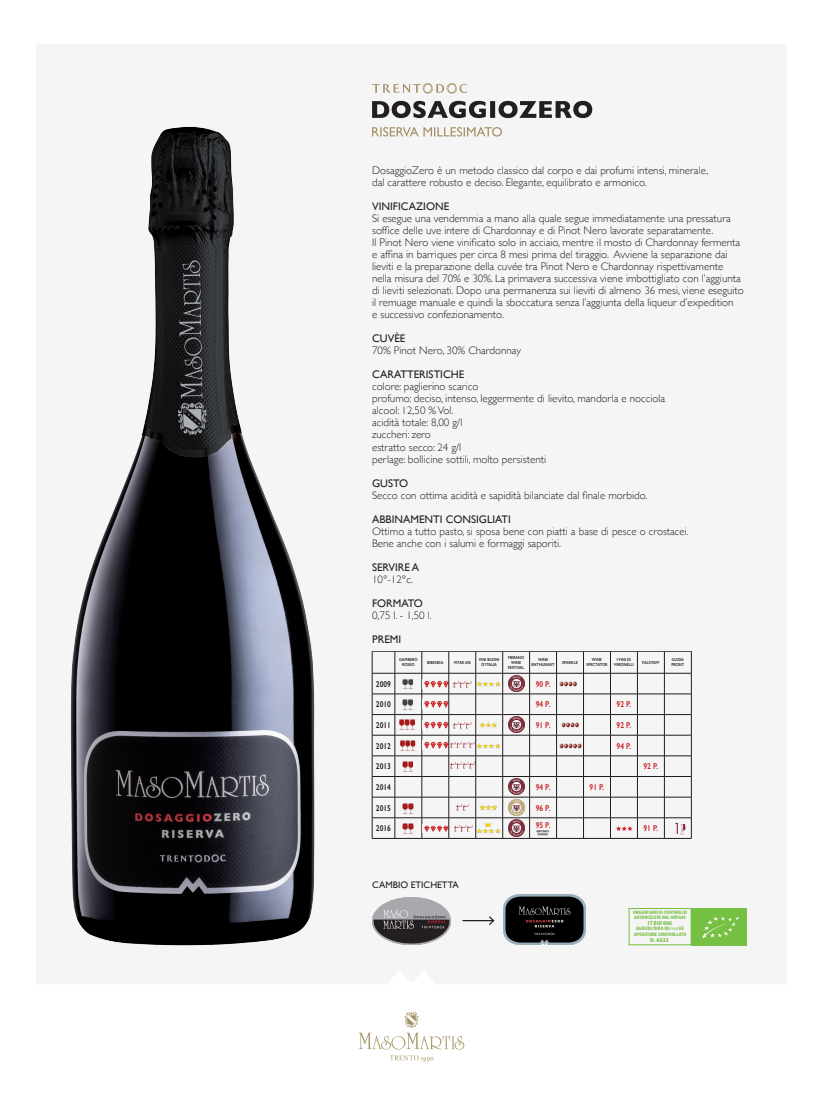
<style>
.page{position:relative;width:823px;height:1098px;background:#fff}
.page>*{position:absolute;margin:0;border:0;box-sizing:border-box;transform-origin:0 0}
.t1{font:300 11px/12px "Gill Sans";color:#231f20}
.t2{font:11px "Gill Sans";color:#231f20}
.t3{font:9.4px "Gill Sans";color:#231f20}
.t4{font:600 8.5px "Gill Sans";color:#d1232a;scale:.84 1}
.t5{font:600 8.5px "Gill Sans";color:#231f20;scale:.84 1}
.t6{font:700 condensed 6px "Myriad Pro";color:#76c043;scale:1.18 1}
.t7{font:700 condensed 5px/4.7px "Myriad Pro";color:#76c043;scale:1.18 1}
.t8{font:600 4.4px/4.9px "Gill Sans";color:#231f20;text-align:center;scale:.84 1}
.s1{font-weight:400}
.s2{font-weight:400;font-style:italic}
</style>
<div class="page">
<svg style="left:358px;top:1012px;width:106px;height:49px"></svg>
<svg style="left:372px;top:83px;width:94px;height:11px"></svg>
<svg style="left:372px;top:101px;width:220px;height:17px"></svg>
<svg style="left:372px;top:127px;width:129px;height:9px"></svg>
<img style="left:70px;top:126px;width:245px;height:820px">
<svg style="left:372px;top:651px;width:319px;height:188px"></svg>
<img style="left:508px;top:819px;width:16px;height:16px">
<img style="left:508px;top:778px;width:16px;height:16px">
<hr style="left:462px;top:919px;width:31px;height:1px;background:#231f20">
<svg style="left:487px;top:916px;width:8px;height:9px"></svg>
<img style="left:372px;top:897px;width:78px;height:47px">
<img style="left:503px;top:894px;width:82px;height:50px">
<div style="left:690px;top:907px;width:56px;height:37px;background:#76c043"></div>
<svg style="left:702px;top:916px;width:36px;height:22px"></svg>
<div style="left:628px;top:907px;width:63px;height:37px;border:1px solid #76c043"></div>
<p class="t1" style="left:372px;top:164px;width:337px">DosaggioZero è un metodo classico dal corpo e dai profumi intensi, minerale,</p>
<p class="t1" style="left:372px;top:176px;width:276px">dal carattere robusto e deciso. Elegante, equilibrato e armonico.</p>
<p class="t2" style="left:372px;top:200px;width:79px">VINIFICAZIONE</p>
<p class="t1" style="left:372px;top:212px;width:360px">Si esegue una vendemmia a mano alla quale segue immediatamente una pressatura soffice delle uve intere di Chardonnay e di Pinot Nero lavorate separatamente.</p>
<p class="t1" style="left:372px;top:236px;width:369px">Il Pinot Nero viene vinificato solo in acciaio, mentre il mosto di Chardonnay fermenta e affina in barriques per circa 8 mesi prima del tiraggio. Avviene la separazione dai lieviti e la preparazione della cuvée tra Pinot Nero e Chardonnay rispettivamente</p>
<p class="t1" style="left:372px;top:272px;width:373px">nella misura del 70% e 30%. La primavera successiva viene imbottigliato con l’aggiunta di lieviti selezionati. Dopo una permanenza sui lieviti di almeno 36 mesi, viene eseguito</p>
<p class="t1" style="left:372px;top:296px;width:362px">il remuage manuale e quindi la sboccatura senza l’aggiunta della liqueur d’expedition</p>
<p class="t1" style="left:372px;top:308px;width:133px">e successivo confezionamento.</p>
<p class="t1" style="left:372px;top:332px;width:150px"><span class="s1">CUVÈE<br></span>70% Pinot Nero, 30% Chardonnay</p>
<p class="t2" style="left:372px;top:368px;width:94px">CARATTERISTICHE</p>
<p class="t1" style="left:372px;top:380px;width:108px">colore: paglierino scarico</p>
<p class="t1" style="left:372px;top:392px;width:294px">profumo: deciso, intenso, leggermente di lievito, mandorla e nocciola</p>
<p class="t1" style="left:372px;top:404px;width:83px">alcool: 12,50 % Vol.</p>
<p class="t1" style="left:372px;top:416px;width:92px">acidità totale: 8,00 g/l</p>
<p class="t1" style="left:372px;top:428px;width:60px">zuccheri: zero</p>
<p class="t1" style="left:372px;top:440px;width:91px">estratto secco: 24 g/l</p>
<p class="t1" style="left:372px;top:452px;width:175px">perlage: bollicine sottili, molto persistenti</p>
<p class="t1" style="left:372px;top:476px;width:277px"><span class="s1">GUSTO<br></span>Secco con ottima acidità e sapidità bilanciate dal finale morbido.</p>
<p class="t1" style="left:372px;top:512px;width:318px"><span class="s1">ABBINAMENTI CONSIGLIATI<br></span>Ottimo a tutto pasto, si sposa bene con piatti a base di pesce o crostacei.</p>
<p class="t1" style="left:372px;top:536px;width:190px">Bene anche con i salumi e formaggi saporiti.</p>
<p class="t1" style="left:372px;top:560px;width:49px"><span class="s1">SERVIRE A<br></span>10°-12°c.</p>
<p class="t2" style="left:372px;top:596px;width:52px">FORMATO</p>
<p class="t1" style="left:372px;top:608px;width:61px">0,75 l. - 1,50 l.</p>
<p class="t2" style="left:372px;top:632px;width:31px">PREMI</p>
<p class="t8" style="left:399px;top:657px;width:23px">GAMBERO<br>ROSSO</p>
<p class="t8" style="left:427px;top:659px;width:21px">BIBENDA</p>
<p class="t8" style="left:453px;top:659px;width:22px">VITAE AIS</p>
<p class="t8" style="left:478px;top:657px;width:26px">VINI BUONI<br>D’ITALIA</p>
<p class="t8" style="left:507px;top:654px;width:21px">MERANO<br>WINE<br>FESTIVAL</p>
<p class="t8" style="left:531px;top:657px;width:29px">WINE<br>ENTHUSIAST</p>
<p class="t8" style="left:562px;top:659px;width:20px">SPARKLE</p>
<p class="t8" style="left:586px;top:657px;width:27px">WINE<br>SPECTATOR</p>
<p class="t8" style="left:613px;top:657px;width:25px">I VINI DI<br>VERONELLI</p>
<p class="t8" style="left:642px;top:659px;width:22px">FALSTAFF</p>
<p class="t8" style="left:671px;top:657px;width:17px;text-align:left">GUIDA<br>PROSIT</p>
<p class="t5" style="left:376px;top:678px;width:19px">2009</p>
<p class="t4" style="left:535px;top:678px;width:19px">90 P.</p>
<p class="t5" style="left:376px;top:699px;width:19px">2010</p>
<p class="t4" style="left:535px;top:699px;width:19px">94 P.</p>
<p class="t4" style="left:616px;top:699px;width:19px">92 P.</p>
<p class="t5" style="left:376px;top:719px;width:19px">2011</p>
<p class="t4" style="left:535px;top:719px;width:19px">91 P.</p>
<p class="t4" style="left:616px;top:719px;width:19px">92 P.</p>
<p class="t5" style="left:376px;top:740px;width:19px">2012</p>
<p class="t4" style="left:616px;top:740px;width:19px">94 P.</p>
<p class="t5" style="left:376px;top:761px;width:19px">2013</p>
<p class="t4" style="left:643px;top:761px;width:19px">92 P.</p>
<p class="t5" style="left:376px;top:781px;width:19px">2014</p>
<p class="t4" style="left:535px;top:781px;width:19px">94 P.</p>
<p class="t4" style="left:589px;top:781px;width:19px">91 P.</p>
<p class="t5" style="left:376px;top:802px;width:19px">2015</p>
<p class="t4" style="left:535px;top:802px;width:19px">96 P.</p>
<p class="t5" style="left:376px;top:822px;width:19px">2016</p>
<p class="t4" style="left:535px;top:819px;width:19px">95 P.</p>
<p class="t4" style="left:643px;top:822px;width:19px">91 P.</p>
<p class="t3" style="left:372px;top:878px;width:88px">CAMBIO ETICHETTA</p>
<p class="t7" style="left:632px;top:909px;width:47px">ORGANISMO DI CONTROLLO<br>AUTORIZZATO DAL MIPAAF</p>
<p class="t6" style="left:647px;top:918px;width:22px">IT BIO 006</p>
<p class="t7" style="left:633px;top:931px;width:46px">OPERATORE CONTROLLATO</p>
<p class="t6" style="left:649px;top:936px;width:17px">N. A632</p>
<p class="t7" style="left:635px;top:925px;width:42px">AGRICOLTURA UE/<span class="s2">non</span>UE</p>
</div>
